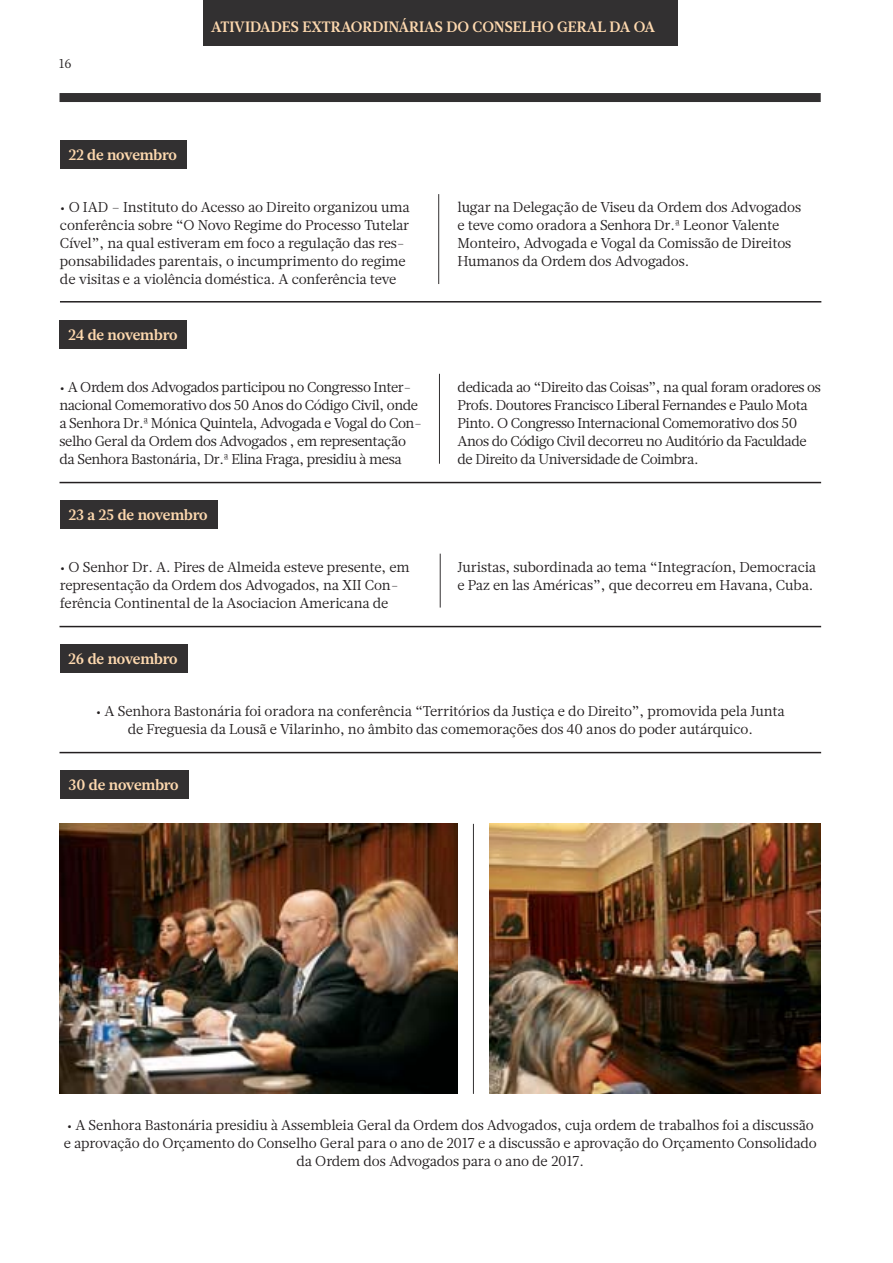
<style>
.page{position:relative;width:893px;height:1263px;background:#fff}
.page>*{position:absolute;margin:0;border:0;box-sizing:border-box;transform-origin:0 0}
.t1{font:700 15px "Glosa Text";letter-spacing:-.01em;color:#fed9af}
.t2{font:14.25px/18px "Glosa Text";letter-spacing:-.015em;color:#231f20}
.t3{font:12.75px "Glosa Text";color:#231f20}
</style>
<div class="page">
<div style="left:60px;top:93px;width:761px;height:9px;background:#323031"></div>
<div style="left:60px;top:644px;width:127px;height:28px;background:#323031"></div>
<div style="left:60px;top:770px;width:129px;height:28px;background:#323031"></div>
<img style="left:60px;top:824px;width:397px;height:270px">
<img style="left:489px;top:824px;width:332px;height:270px">
<hr style="left:60px;top:752px;width:761px;height:1px;background:#231f20">
<div style="left:60px;top:320px;width:127px;height:28px;background:#323031"></div>
<hr style="left:60px;top:482px;width:761px;height:1px;background:#231f20">
<div style="left:60px;top:500px;width:157px;height:28px;background:#323031"></div>
<hr style="left:60px;top:626px;width:761px;height:1px;background:#231f20">
<hr style="left:440px;top:554px;width:1px;height:53px;background:#323031">
<hr style="left:439px;top:374px;width:1px;height:90px;background:#323031">
<div style="left:60px;top:140px;width:127px;height:28px;background:#323031"></div>
<hr style="left:438px;top:194px;width:1px;height:90px;background:#323031">
<hr style="left:60px;top:301px;width:761px;height:1px;background:#231f20">
<hr style="left:473px;top:824px;width:1px;height:270px;background:#323031">
<div style="left:203px;top:0;width:474px;height:45px;background:#323031"></div>
<p class="t3" style="left:59px;top:58px;width:14px">16</p>
<p class="t1" style="left:68px;top:149px;width:110px">22 de novembro</p>
<p class="t1" style="left:211px;top:21px;width:445px">ATIVIDADES EXTRAORDINÁRIAS DO CONSELHO GERAL DA OA</p>
<p class="t2" style="left:60px;top:199px;width:351px">• O IAD – Instituto do Acesso ao Direito organizou uma conferência sobre “O Novo Regime do Processo Tutelar Cível”, na qual estiveram em foco a regulação das res&shy;ponsabilidades parentais, o incumprimento do regime de visitas e a violência doméstica. A conferência teve</p>
<p class="t2" style="left:457px;top:199px;width:345px">lugar na Delegação de Viseu da Ordem dos Advogados e teve como oradora a Senhora Dr.ª Leonor Valente Monteiro, Advogada e Vogal da Comissão de Direitos Humanos da Ordem dos Advogados.</p>
<p class="t1" style="left:68px;top:329px;width:111px">24 de novembro</p>
<p class="t2" style="left:60px;top:379px;width:364px">• A Ordem dos Advogados participou no Congresso Inter&shy;nacional Comemorativo dos 50 Anos do Código Civil, onde a Senhora Dr.ª Mónica Quintela, Advogada e Vogal do Con&shy;selho Geral da Ordem dos Advogados , em representação da Senhora Bastonária, Dr.ª Elina Fraga, presidiu à mesa</p>
<p class="t1" style="left:68px;top:509px;width:141px">23 a 25 de novembro</p>
<p class="t2" style="left:60px;top:559px;width:351px">• O Senhor Dr. A. Pires de Almeida esteve presente, em representação da Ordem dos Advogados, na XII Con&shy;ferência Continental de la Asociacion Americana de</p>
<p class="t1" style="left:68px;top:653px;width:111px">26 de novembro</p>
<p class="t2" style="left:457px;top:379px;width:365px">dedicada ao “Direito das Coisas”, na qual foram oradores os Profs. Doutores Francisco Liberal Fernandes e Paulo Mota Pinto. O Congresso Internacional Comemorativo dos 50<br>Anos do Código Civil decorreu no Auditório da Faculdade de Direito da Universidade de Coimbra.</p>
<p class="t2" style="left:457px;top:559px;width:360px">Juristas, subordinada ao tema “Integracíon, Democracia e Paz en las Américas”, que decorreu em Havana, Cuba.</p>
<p class="t2" style="left:96px;top:703px;width:690px;text-align:center">• A Senhora Bastonária foi oradora na conferência “Territórios da Justiça e do Direito”, promovida pela Junta de Freguesia da Lousã e Vilarinho, no âmbito das comemorações dos 40 anos do poder autárquico.</p>
<p class="t1" style="left:68px;top:779px;width:112px">30 de novembro</p>
<p class="t2" style="left:64px;top:1117px;width:755px;text-align:center">• A Senhora Bastonária presidiu à Assembleia Geral da Ordem dos Advogados, cuja ordem de trabalhos foi a discussão e aprovação do Orçamento do Conselho Geral para o ano de 2017 e a discussão e aprovação do Orçamento Consolidado da Ordem dos Advogados para o ano de 2017.</p>
</div>
